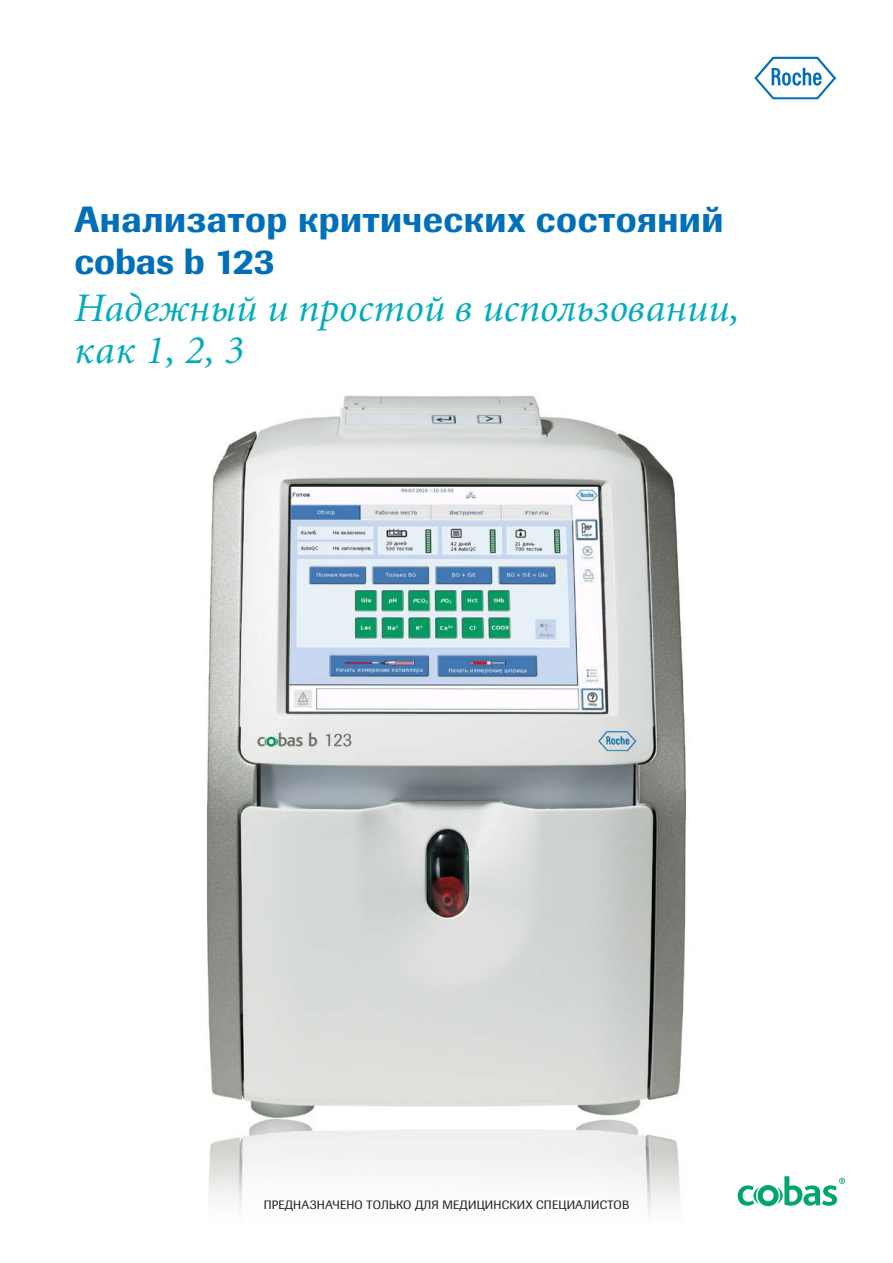
<style>
.page{position:relative;width:893px;height:1263px;background:#fff}
.page>*{position:absolute;margin:0;border:0;box-sizing:border-box;transform-origin:0 0}
.t1{font:italic 40.5px/42px "Minion Cyr";letter-spacing:.005em;color:#00acbc}
.t2{font:500 36px/42px "Imago Pro";letter-spacing:.01em;color:#006fba}
.t3{font:12px "Imago Pro";letter-spacing:.015em;color:#231f20}
</style>
<div class="page">
<img style="left:206px;top:395px;width:564px;height:812px">
<svg style="left:754px;top:57px;width:82px;height:42px"></svg>
<svg style="left:738px;top:1176px;width:107px;height:30px"></svg>
<div style="left:182px;top:1149px;width:515px;height:114px;background:#fff"></div>
<h2 class="t2" style="left:74px;top:199px;width:650px">Анализатор критических состояний cobas b 123</h2>
<h1 class="t1" style="left:74px;top:286px;width:666px">Надежный и простой в использовании, как 1, 2, 3</h1>
<p class="t3" style="left:264px;top:1197px;width:367px">ПРЕДНАЗНАЧЕНО ТОЛЬКО ДЛЯ МЕДИЦИНСКИХ СПЕЦИАЛИСТОВ</p>
</div>
